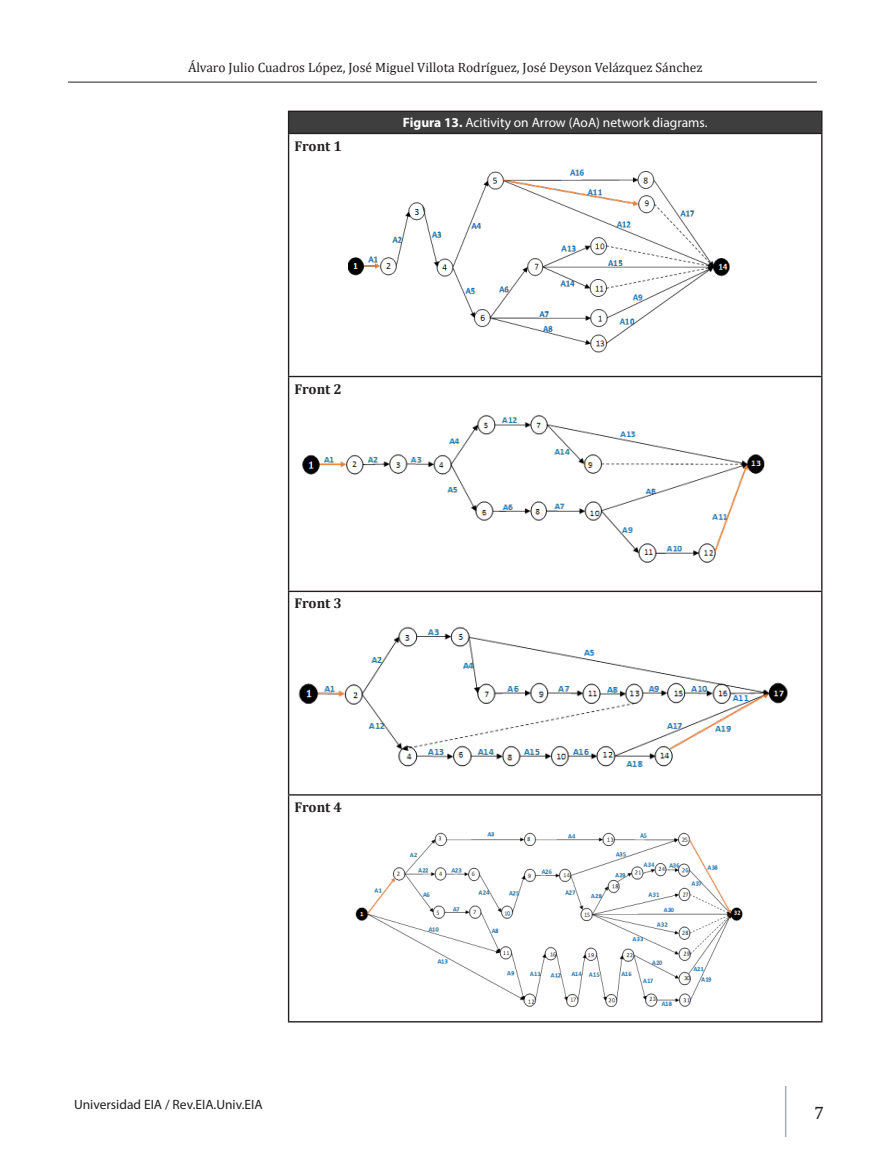
<style>
.page{position:relative;width:885px;height:1170px;background:#fff}
.page>*{position:absolute;margin:0;border:0;box-sizing:border-box;transform-origin:0 0}
.t1{font:18px "Cambria";color:#231f20}
.t2{font:700 14.25px "Cambria";letter-spacing:-.005em;color:#231f20}
.t3{font:13.5px "Cambria";color:#231f20}
.t4{font:13.5px "Myriad Pro";color:#fff}
.t5{font:13.5px "Myriad Pro";color:#231f20}
.s1{font-weight:700}
</style>
<div class="page">
<hr style="left:784px;top:1085px;width:2px;height:51px;background:#a9acb0">
<hr style="left:68px;top:82px;width:748px;height:1px;background:#231f20">
<div style="left:288px;top:111px;width:533px;height:22px;background:#3e3e3f"></div>
<hr style="left:288px;top:111px;width:534px;height:1px;background:#231f20">
<svg style="left:288px;top:112px;width:1px;height:21px"></svg>
<svg style="left:821px;top:112px;width:1px;height:21px"></svg>
<hr style="left:288px;top:133px;width:534px;height:1px;background:#231f20">
<hr style="left:288px;top:134px;width:1px;height:242px;background:#231f20">
<hr style="left:821px;top:134px;width:1px;height:242px;background:#231f20">
<hr style="left:288px;top:377px;width:1px;height:213px;background:#231f20">
<hr style="left:821px;top:377px;width:1px;height:213px;background:#231f20">
<hr style="left:288px;top:592px;width:1px;height:202px;background:#231f20">
<hr style="left:821px;top:592px;width:1px;height:202px;background:#231f20">
<hr style="left:288px;top:795px;width:1px;height:226px;background:#231f20">
<hr style="left:821px;top:795px;width:1px;height:226px;background:#231f20">
<hr style="left:288px;top:376px;width:534px;height:1px;background:#231f20">
<hr style="left:288px;top:590px;width:534px;height:2px;background:#231f20">
<hr style="left:288px;top:794px;width:534px;height:1px;background:#231f20">
<hr style="left:288px;top:1021px;width:534px;height:1px;background:#231f20">
<img style="left:348px;top:169px;width:382px;height:184px">
<img style="left:302px;top:415px;width:463px;height:147px">
<img style="left:298px;top:626px;width:490px;height:141px">
<img style="left:355px;top:832px;width:388px;height:174px">
<p class="t3" style="left:188px;top:60px;width:516px">Álvaro Julio Cuadros López, José Miguel Villota Rodríguez, José Deyson Velázquez Sánchez</p>
<p class="t2" style="left:294px;top:136px;width:49px">Front 1</p>
<p class="t4" style="left:403px;top:115px;width:306px"><span class="s1">Figura 13.</span> Acitivity on Arrow (AoA) network diagrams.</p>
<p class="t2" style="left:294px;top:378px;width:49px">Front 2</p>
<p class="t2" style="left:294px;top:593px;width:49px">Front 3</p>
<p class="t2" style="left:294px;top:797px;width:49px">Front 4</p>
<p class="t5" style="left:74px;top:1095px;width:190px">Universidad EIA / Rev.EIA.Univ.EIA</p>
<h1 class="t1" style="left:813px;top:1101px;width:11px">7</h1>
</div>
